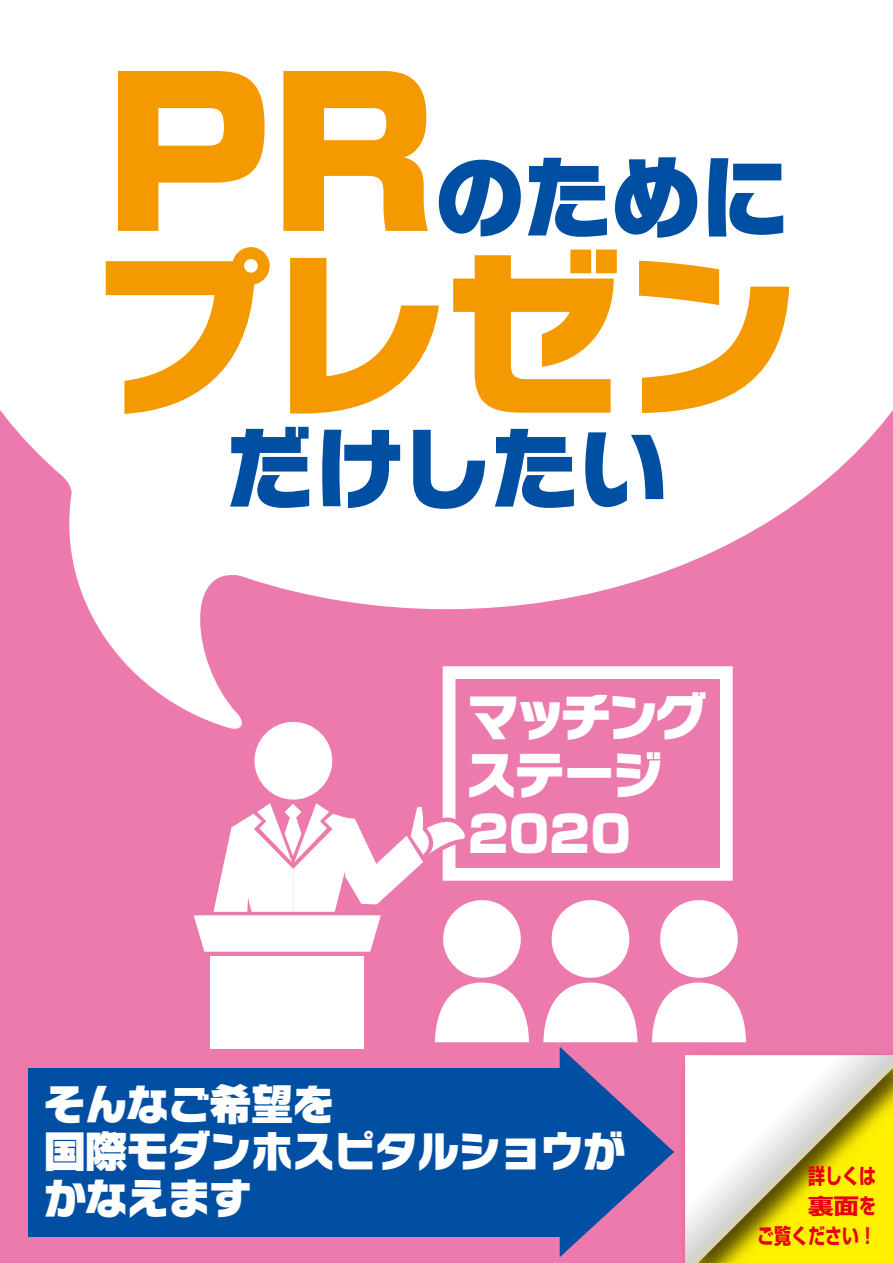
<style>
.page{position:relative;width:893px;height:1263px;background:#fff}
.page>*{position:absolute;margin:0;border:0;box-sizing:border-box;transform-origin:0 0}
.t1{font:900 202.95px "Typelabo N Std";color:#f49a00}
.t2{font:900 176.4px "Typelabo N Std";color:#f49a00}
.t3{font:900 88.2px "Typelabo N Std";color:#004fa3}
.t4{font:900 49.95px/58.5px "Typelabo N Std";letter-spacing:-.03em;color:#fff}
.t5{font:900 41.4px/46.8px "Typelabo N Std";color:#fff}
.t6{font:700 21.3px/29.7px "Shin Go Pro";color:#e60012;text-align:right;scale:.8 1}
.s1{font-family:"Shin Go Pro"}
</style>
<div class="page">
<div style="left:0;top:609px;width:893px;height:654px;background:#ec7aac"></div>
<div style="left:443px;top:666px;width:290px;height:215px;border:13px solid #fff"></div>
<svg style="left:0;top:410px;width:893px;height:199px"></svg>
<svg style="left:53px;top:468px;width:194px;height:263px"></svg>
<div style="left:28px;top:1068px;width:545px;height:168px;background:#004fa3"></div>
<div style="left:255px;top:722px;width:77px;height:77px;background:#fff;border-radius:50%"></div>
<div style="left:211px;top:956px;width:153px;height:92px;background:#fff"></div>
<svg style="left:194px;top:803px;width:277px;height:149px"></svg>
<div style="left:443px;top:900px;width:78px;height:78px;background:#fff;border-radius:50%"></div>
<svg style="left:433px;top:982px;width:98px;height:60px"></svg>
<div style="left:552px;top:900px;width:77px;height:78px;background:#fff;border-radius:50%"></div>
<div style="left:660px;top:900px;width:78px;height:78px;background:#fff;border-radius:50%"></div>
<svg style="left:541px;top:982px;width:352px;height:281px"></svg>
<h1 class="t1" style="left:105px;top:5px;width:332px">PR</h1>
<h3 class="t3" style="left:435px;top:133px;width:354px">のために</h3>
<h2 class="t2" style="left:94px;top:206px;width:707px">プレゼン</h2>
<h3 class="t3" style="left:226px;top:404px;width:443px">だけしたい</h3>
<p class="t4" style="left:466px;top:683px;width:241px">マッチングステージ<br>2020</p>
<p class="t5" style="left:44px;top:1077px;width:582px">そんなご<span class="s1">希望</span>を<br><span class="s1">国際</span>モダンホスピタルショウがかなえます</p>
<p class="t6" style="left:757px;top:1159px;width:150px">詳しくは<br>裏面を<br>ご覧ください！</p>
</div>
